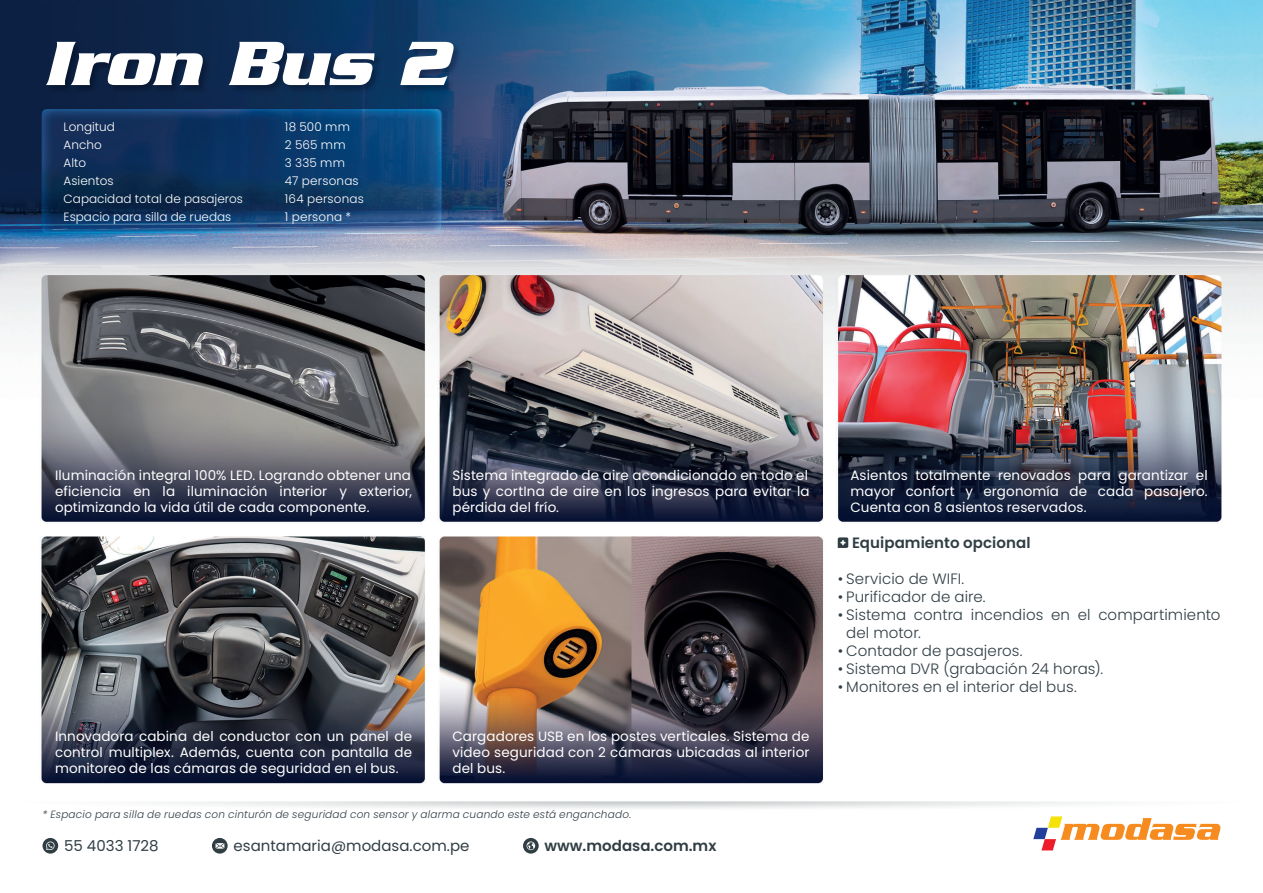
<style>
.page{position:relative;width:1263px;height:893px;background:#fff}
.page>*{position:absolute;margin:0;border:0;box-sizing:border-box;transform-origin:0 0}
.t1{font:italic 700 67.5px "Serpentine";color:#fff}
.t2{font:300 15px/18px "Poppins";letter-spacing:.005em;color:#303e44}
.t3{font:600 15px "Poppins";color:#303e44}
.t4{font:15px "Poppins";color:#303e44}
.t5{font:13.5px/16.2px "Poppins";letter-spacing:.01em;color:#fff;text-align:justify}
.t6{font:300 12px/18px "Poppins";color:#fff}
.t7{font:italic 300 10.5px "Poppins";letter-spacing:.02em;color:#303e44}
</style>
<div class="page">
<img style="left:0;top:0;width:1263px;height:853px">
<svg style="left:1033px;top:816px;width:187px;height:34px"></svg>
<svg style="left:0;top:801px;width:1263px;height:9px"></svg>
<img style="left:40px;top:27px;width:425px;height:85px">
<svg style="left:838px;top:537px;width:10px;height:11px"></svg>
<svg style="left:212px;top:838px;width:16px;height:16px"></svg>
<svg style="left:215px;top:843px;width:9px;height:6px"></svg>
<svg style="left:523px;top:838px;width:16px;height:16px"></svg>
<svg style="left:527px;top:841px;width:8px;height:9px"></svg>
<div style="left:43px;top:838px;width:15px;height:16px;background:#303e44;border-radius:50%"></div>
<svg style="left:46px;top:841px;width:9px;height:9px"></svg>
<h1 class="t1" style="left:43px;top:24px;width:407px">Iron Bus 2</h1>
<p class="t6" style="left:64px;top:118px;width:181px">Longitud<br>Ancho<br>Alto<br>Asientos<br>Capacidad total de pasajeros<br>Espacio para silla de ruedas</p>
<p class="t6" style="left:285px;top:118px;width:80px">18 500 mm<br>2 565 mm<br>3 335 mm<br>47 personas<br>164 personas<br>1 persona *</p>
<p class="t5" style="left:55px;top:467px;width:359px">Iluminación integral 100% LED. Logrando obtener una eficiencia en la iluminación interior y exterior, optimizando la vida útil de cada componente.</p>
<p class="t5" style="left:452px;top:467px;width:359px">Sistema integrado de aire acondicionado en todo el bus y cortIna de aire en los ingresos para evitar la pérdida del frío.</p>
<p class="t5" style="left:55px;top:728px;width:359px">Innovadora cabina del conductor con un panel de control multiplex. Además, cuenta con pantalla de monitoreo de las cámaras de seguridad en el bus.</p>
<p class="t5" style="left:452px;top:728px;width:359px">Cargadores USB en los postes verticales. Sistema de video seguridad con 2 cámaras ubicadas al interior del bus.</p>
<p class="t7" style="left:43px;top:808px;width:590px">* Espacio para silla de ruedas con cinturón de seguridad con sensor y alarma cuando este está enganchado.</p>
<p class="t4" style="left:64px;top:837px;width:96px">55 4033 1728</p>
<p class="t4" style="left:234px;top:837px;width:237px">esantamaria@modasa.com.pe</p>
<p class="t3" style="left:545px;top:837px;width:173px">www.modasa.com.mx</p>
<p class="t5" style="left:850px;top:467px;width:359px">Asientos totalmente renovados para garantizar el mayor confort y ergonomía de cada pasajero.<br>Cuenta con 8 asientos reservados.</p>
<p class="t3" style="left:852px;top:534px;width:180px">Equipamiento opcional</p>
<p class="t2" style="left:838px;top:570px;width:128px">• Servicio de WIFI.</p>
<p class="t2" style="left:838px;top:588px;width:149px">• Purificador de aire.</p>
<p class="t2" style="left:846px;top:606px;width:376px;text-indent:-9px">• Sistema contra incendios en el compartimiento del motor.</p>
<p class="t2" style="left:838px;top:642px;width:186px">• Contador de pasajeros.</p>
<p class="t2" style="left:838px;top:660px;width:267px">• Sistema DVR (grabación 24 horas).</p>
<p class="t2" style="left:838px;top:678px;width:241px">• Monitores en el interior del bus.</p>
</div>
